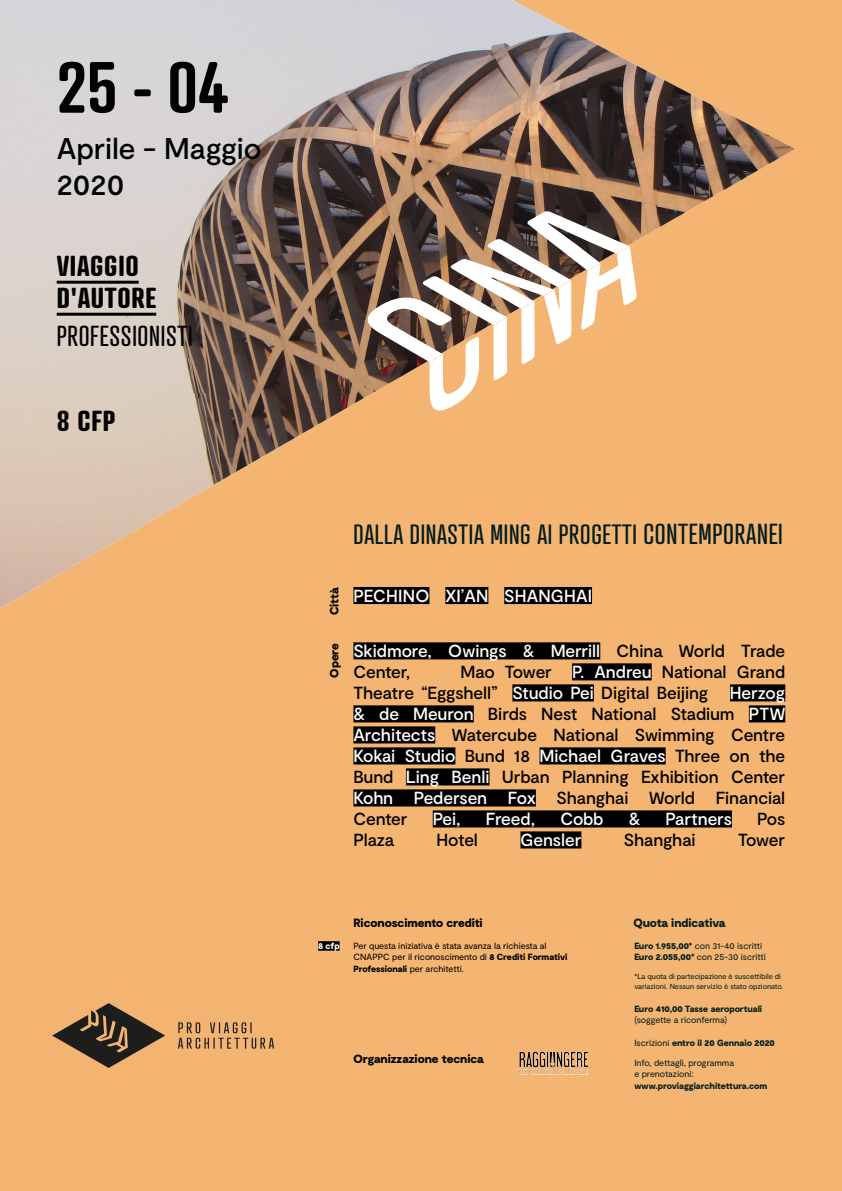
<style>
.page{position:relative;width:842px;height:1191px;background:#f3b571}
.page>*{position:absolute;margin:0;border:0;box-sizing:border-box;transform-origin:0 0}
.t1{font:600 70px "Atrament";color:#020203}
.t2{font:500 30px/36px "Moderat";color:#020203}
.t3{font:700 28px/32px "Atrament";letter-spacing:.025em;color:#020203}
.t4{font:28px "Atrament";letter-spacing:.025em;color:#020203}
.t5{font:27px "Atrament";letter-spacing:.025em;color:#031d1c}
.t6{font:500 17.5px/21px "Moderat";letter-spacing:-.01em;color:#000;text-align:justify}
.t7{font:500 17.5px/21px "Moderat";letter-spacing:-.005em;color:#fff}
.t8{font:900 12px "Moderat";color:#000}
.t9{font:900 12px "Moderat";letter-spacing:-.01em;color:#031d1c}
.t10{font:9px/11.5px "Moderat";letter-spacing:-.01em;color:#031d1c}
.t11{font:9px/11.5px "Moderat";letter-spacing:-.005em;color:#000}
.t12{font:900 9px "Moderat";letter-spacing:-.01em;color:#031d1c}
.t13{font:900 9px "Moderat";color:#fff}
.t14{font:7.5px/9.5px "Moderat";letter-spacing:-.005em;color:#031d1c}
.s1{font-size:28px}
.s2{color:#000}
.s3{color:#fff}
.s4{font-weight:900}
</style>
<div class="page">
<img style="left:0;top:0;width:449px;height:393px">
<img style="left:449px;top:0;width:140px;height:211px">
<img style="left:588px;top:40px;width:70px;height:211px">
<img style="left:657px;top:76px;width:70px;height:139px">
<img style="left:726px;top:113px;width:69px;height:66px">
<img style="left:726px;top:178px;width:18px;height:11px">
<img style="left:657px;top:214px;width:25px;height:15px">
<img style="left:0;top:393px;width:208px;height:144px">
<img style="left:207px;top:393px;width:105px;height:73px">
<img style="left:311px;top:393px;width:61px;height:36px">
<img style="left:207px;top:465px;width:41px;height:24px">
<img style="left:0;top:536px;width:69px;height:72px">
<img style="left:68px;top:536px;width:56px;height:33px">
<div style="left:353px;top:587px;width:76px;height:17px;background:#000"></div>
<div style="left:445px;top:587px;width:43px;height:17px;background:#000"></div>
<div style="left:504px;top:587px;width:88px;height:17px;background:#000"></div>
<img style="left:563px;top:1051px;width:6px;height:16px">
<svg style="left:362px;top:211px;width:275px;height:205px"></svg>
<div style="left:353px;top:642px;width:247px;height:17px;background:#000"></div>
<div style="left:572px;top:663px;width:80px;height:17px;background:#000"></div>
<div style="left:512px;top:684px;width:82px;height:17px;background:#000"></div>
<div style="left:730px;top:684px;width:55px;height:17px;background:#000"></div>
<div style="left:353px;top:705px;width:121px;height:17px;background:#000"></div>
<div style="left:749px;top:705px;width:36px;height:17px;background:#000"></div>
<div style="left:353px;top:726px;width:82px;height:17px;background:#000"></div>
<div style="left:353px;top:747px;width:102px;height:17px;background:#000"></div>
<div style="left:539px;top:747px;width:127px;height:17px;background:#000"></div>
<div style="left:406px;top:768px;width:83px;height:17px;background:#000"></div>
<div style="left:353px;top:789px;width:183px;height:17px;background:#000"></div>
<div style="left:433px;top:810px;width:299px;height:17px;background:#000"></div>
<div style="left:520px;top:831px;width:61px;height:17px;background:#000"></div>
<hr style="left:57px;top:281px;width:82px;height:3px;background:#020203">
<hr style="left:57px;top:313px;width:99px;height:3px;background:#020203">
<img style="left:41px;top:990px;width:245px;height:89px">
<div style="left:318px;top:941px;width:22px;height:9px;background:#000"></div>
<h1 class="t1" style="left:57px;top:43px;width:173px">25 - 04</h1>
<h2 class="t2" style="left:57px;top:131px;width:206px">Aprile - Maggio<br>2020</h2>
<h3 class="t3" style="left:57px;top:249px;width:101px">VIAGGIO<br>D'AUTORE</h3>
<h3 class="t4" style="left:57px;top:319px;width:138px">PROFESSIONISTI</h3>
<h3 class="t3" style="left:57px;top:405px;width:60px">8 CFP</h3>
<h3 class="t5" style="left:353px;top:518px;width:431px">DALLA DINASTIA MING AI PROGETTI <span class="s1">CONTEMPORANEI</span></h3>
<p class="t8" style="left:327px;top:615px;width:29px;rotate:-90deg">Città</p>
<p class="t8" style="left:327px;top:677px;width:36px;rotate:-90deg">Opere</p>
<p class="t7" style="left:353px;top:585px;width:240px">PECHINO XI’AN SHANGHAI</p>
<p class="t7" style="left:353px;top:640px;width:433px">Skidmore, Owings &amp; Merrill <span class="s2">China World Trade<br>Center,</span></p>
<p class="t6" style="left:353px;top:661px;width:433px;text-indent:107px">Mao Tower <span class="s3">P. Andreu</span> National Grand Theatre “Eggshell” <span class="s3">Studio Pei</span> Digital Beijing <span class="s3">Herzog &amp; de Meuron</span> Birds Nest National Stadium <span class="s3">PTW Architects</span> Watercube National Swimming Centre <span class="s3">Kokai Studio</span> Bund 18 <span class="s3">Michael Graves</span> Three on the Bund <span class="s3">Ling Benli</span> Urban Planning Exhibition Center <span class="s3">Kohn Pedersen Fox</span> Shanghai World Financial Center</p>
<p class="t7" style="left:433px;top:808px;width:29px">Pei,</p>
<p class="t7" style="left:486px;top:808px;width:51px">Freed,</p>
<p class="t7" style="left:560px;top:808px;width:45px">Cobb</p>
<p class="t7" style="left:629px;top:808px;width:13px">&amp;</p>
<p class="t7" style="left:665px;top:808px;width:68px">Partners</p>
<p class="t6" style="left:757px;top:808px;width:30px">Pos</p>
<p class="t6" style="left:353px;top:829px;width:42px">Plaza</p>
<p class="t6" style="left:436px;top:829px;width:43px">Hotel</p>
<p class="t7" style="left:520px;top:829px;width:62px">Gensler</p>
<p class="t6" style="left:624px;top:829px;width:73px">Shanghai</p>
<p class="t6" style="left:738px;top:829px;width:49px">Tower</p>
<p class="t13" style="left:318px;top:939px;width:23px">8 cfp</p>
<p class="t8" style="left:353px;top:915px;width:131px">Riconoscimento crediti</p>
<p class="t11" style="left:353px;top:939px;width:216px">Per questa iniziativa è stata avanza la richiesta al<br>CNAPPC per il riconoscimento di <span class="s4">8 Crediti Formativi<br>Professionali</span> per architetti.</p>
<p class="t8" style="left:353px;top:1051px;width:132px">Organizzazione tecnica</p>
<p class="t9" style="left:634px;top:915px;width:93px">Quota indicativa</p>
<p class="t10" style="left:634px;top:939px;width:133px"><span class="s4">Euro 1.955,00*</span> con 31-40 iscritti<br><span class="s4">Euro 2.055,00*</span> con 25-30 iscritti</p>
<p class="t14" style="left:634px;top:971px;width:151px">*La quota di partecipazione è suscettibile di variazioni. Nessun servizio è stato opzionato.</p>
<p class="t12" style="left:634px;top:1002px;width:129px">Euro 410,00 Tasse aeroportuali</p>
<p class="t10" style="left:634px;top:1014px;width:94px">(soggette a riconferma)</p>
<p class="t10" style="left:634px;top:1033px;width:142px;line-height:19.5px">Iscrizioni <span class="s4">entro il 20 Gennaio 2020<br></span>Info, dettagli, programma</p>
<p class="t10" style="left:634px;top:1068px;width:61px">e prenotazioni:</p>
<p class="t12" style="left:634px;top:1079px;width:134px">www.proviaggiarchitettura.com</p>
</div>
